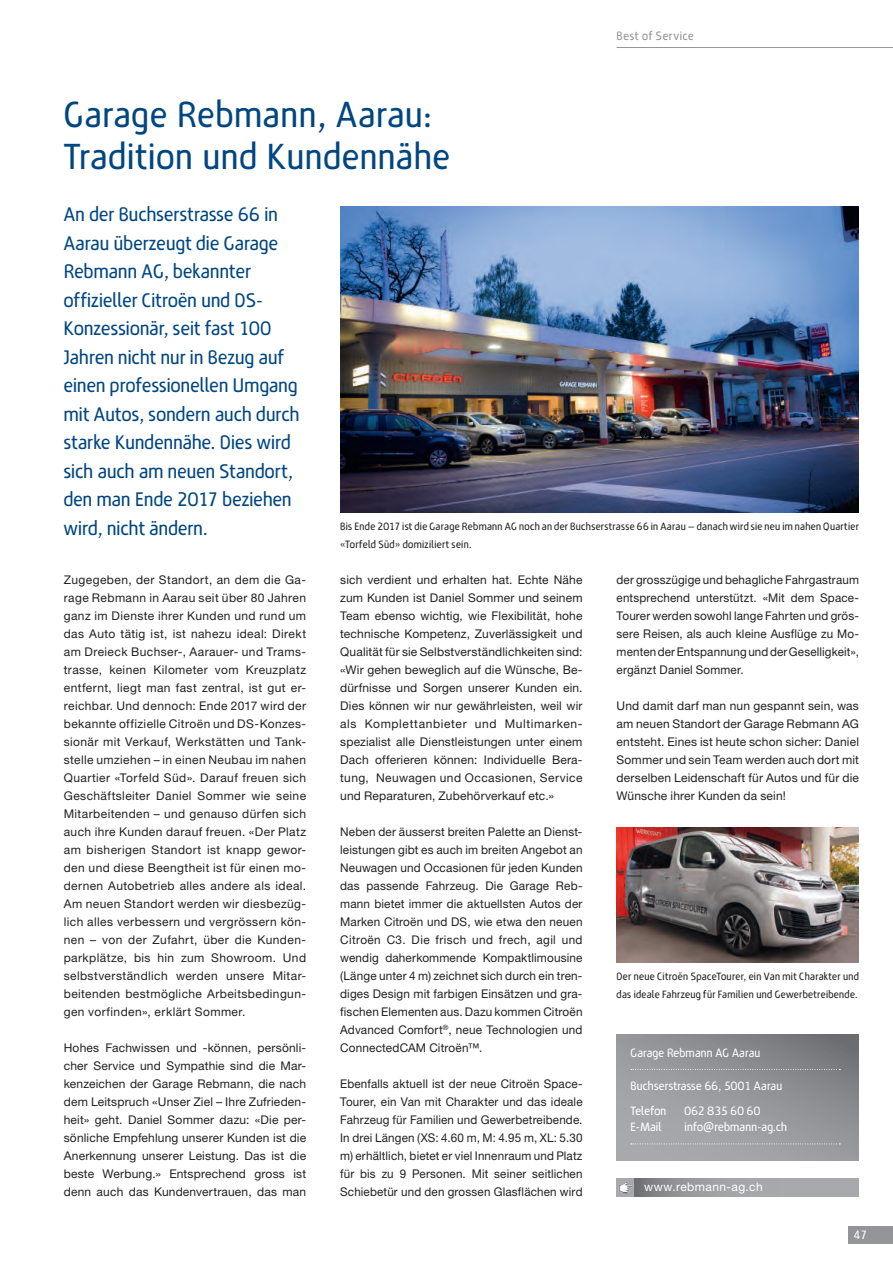
<style>
.page{position:relative;width:893px;height:1263px;background:#fff}
.page>*{position:absolute;margin:0;border:0;box-sizing:border-box;transform-origin:0 0}
.t1{font:36px/42px "Rene Menue";letter-spacing:.03em;color:#004680}
.t2{font:19.5px/28.5px "Rene Menue";letter-spacing:.01em;color:#004680}
.t3{font:12px/18px "Helvetica Neue";letter-spacing:.015em;color:#231f20;text-align:justify}
.t4{font:12px/25px "Rene Menue";letter-spacing:.02em;color:#fff}
.t5{font:12px "Helvetica Neue";letter-spacing:.035em;color:#fff}
.t6{font:12px "Rene Menue";letter-spacing:.05em;color:#939598}
.t7{font:10.5px/18px "Rene Menue";letter-spacing:.03em;color:#231f20}
</style>
<div class="page">
<hr style="left:617px;top:47px;width:276px;height:1px;background:#939598">
<div style="left:849px;top:1226px;width:44px;height:18px;background:#939598"></div>
<svg style="left:617px;top:1034px;width:242px;height:126px;background:#949599"></svg>
<svg style="left:617px;top:1178px;width:18px;height:18px"></svg>
<img style="left:618px;top:1181px;width:15px;height:12px">
<svg style="left:635px;top:1178px;width:224px;height:18px;background:#9d9ea2"></svg>
<svg style="left:631px;top:1069px;width:209px;height:1px"></svg>
<svg style="left:631px;top:1143px;width:209px;height:1px"></svg>
<img style="left:340px;top:206px;width:519px;height:306px">
<img style="left:617px;top:827px;width:242px;height:135px">
<h1 class="t1" style="left:64px;top:95px;width:388px">Garage Rebmann, Aarau:<br>Tradition und Kundennähe</h1>
<p class="t6" style="left:617px;top:28px;width:79px">Best of Service</p>
<p class="t2" style="left:64px;top:201px;width:237px">An der Buchserstrasse 66 in<br>Aarau überzeugt die Garage<br>Rebmann AG, bekannter offizieller Citroën und DS-<br>Konzessionär, seit fast 100<br>Jahren nicht nur in Bezug auf einen professionellen Umgang mit Autos, sondern auch durch starke Kundennähe. Dies wird sich auch am neuen Standort, den man Ende 2017 beziehen wird, nicht ändern.</p>
<p class="t3" style="left:64px;top:571px;width:244px">Zugegeben, der Standort, an dem die Ga&shy;rage Rebmann in Aarau seit über 80 Jahren ganz im Dienste ihrer Kunden und rund um das Auto tätig ist, ist nahezu ideal: Direkt am Dreieck Buchser-, Aarauer- und Trams&shy;trasse, keinen Kilometer vom Kreuzplatz entfernt, liegt man fast zentral, ist gut er&shy;reichbar. Und dennoch: Ende 2017 wird der bekannte offizielle Citroën und DS-Konzes&shy;sionär mit Verkauf, Werkstätten und Tank&shy;stelle umziehen – in einen Neubau im nahen Quartier «Torfeld Süd». Darauf freuen sich Geschäftsleiter Daniel Sommer wie seine Mitarbeitenden – und genauso dürfen sich auch ihre Kunden darauf freuen. «Der Platz am bisherigen Standort ist knapp gewor&shy;den und diese Beengtheit ist für einen mo&shy;dernen Autobetrieb alles andere als ideal.<br>Am neuen Standort werden wir diesbezüg&shy;lich alles verbessern und vergrössern kön&shy;nen – von der Zufahrt, über die Kunden&shy;parkplätze, bis hin zum Showroom. Und selbstverständlich werden unsere Mitar&shy;beitenden bestmögliche Arbeitsbedingun&shy;gen vorfinden», erklärt Sommer.</p>
<p class="t3" style="left:64px;top:1039px;width:244px">Hohes Fachwissen und -können, persönli&shy;cher Service und Sympathie sind die Mar&shy;kenzeichen der Garage Rebmann, die nach dem Leitspruch «Unser Ziel – Ihre Zufrieden&shy;heit» geht. Daniel Sommer dazu: «Die per&shy;sönliche Empfehlung unserer Kunden ist die Anerkennung unserer Leistung. Das ist die beste Werbung.» Entsprechend gross ist denn auch das Kundenvertrauen, das man</p>
<p class="t7" style="left:340px;top:518px;width:520px">Bis Ende 2017 ist die Garage Rebmann AG noch an der Buchserstrasse 66 in Aarau – danach wird sie neu im nahen Quartier «Torfeld Süd» domiziliert sein.</p>
<p class="t3" style="left:340px;top:571px;width:244px">sich verdient und erhalten hat. Echte Nähe zum Kunden ist Daniel Sommer und seinem Team ebenso wichtig, wie Flexibilität, hohe technische Kompetenz, Zuverlässigkeit und Qualität für sie Selbstverständlichkeiten sind: «Wir gehen beweglich auf die Wünsche, Be&shy;dürfnisse und Sorgen unserer Kunden ein.<br>Dies können wir nur gewährleisten, weil wir als Komplettanbieter und Multimarken&shy;spezialist alle Dienstleistungen unter einem Dach offerieren können: Individuelle Bera&shy;tung, Neuwagen und Occasionen, Service und Reparaturen, Zubehörverkauf etc.»</p>
<p class="t3" style="left:340px;top:823px;width:244px">Neben der äusserst breiten Palette an Dienst&shy;leistungen gibt es auch im breiten Angebot an Neuwagen und Occasionen für jeden Kunden das passende Fahrzeug. Die Garage Reb&shy;mann bietet immer die aktuellsten Autos der Marken Citroën und DS, wie etwa den neuen Citroën C3. Die frisch und frech, agil und wendig daherkommende Kompaktlimousine (Länge unter 4 m) zeichnet sich durch ein tren&shy;diges Design mit farbigen Einsätzen und gra&shy;fischen Elementen aus. Dazu kommen Citroën Advanced Comfort<sup>®</sup>, neue Technologien und ConnectedCAM Citroën™.</p>
<p class="t3" style="left:340px;top:1075px;width:244px">Ebenfalls aktuell ist der neue Citroën Space-Tourer, ein Van mit Charakter und das ideale Fahrzeug für Familien und Gewerbetreibende.<br>In drei Längen (XS: 4.60 m, M: 4.95 m, XL: 5.30 m) erhältlich, bietet er viel Innenraum und Platz für bis zu 9 Personen. Mit seiner seitlichen Schiebetür und den grossen Glasflächen wird</p>
<p class="t3" style="left:617px;top:571px;width:244px">der grosszügige und behagliche Fahrgastraum entsprechend unterstützt. «Mit dem Space-Tourer werden sowohl lange Fahrten und grös&shy;sere Reisen, als auch kleine Ausflüge zu Mo&shy;menten der Entspannung und der Geselligkeit», ergänzt Daniel Sommer.</p>
<p class="t3" style="left:617px;top:697px;width:244px">Und damit darf man nun gespannt sein, was am neuen Standort der Garage Rebmann AG entsteht. Eines ist heute schon sicher: Daniel Sommer und sein Team werden auch dort mit derselben Leidenschaft für Autos und für die Wünsche ihrer Kunden da sein!</p>
<p class="t7" style="left:617px;top:968px;width:244px">Der neue Citroën SpaceTourer, ein Van mit Charakter und das ideale Fahrzeug für Familien und Gewerbetreibende.</p>
<p class="t4" style="left:630px;top:1041px;width:131px">Garage Rebmann AG Aarau</p>
<p class="t4" style="left:630px;top:1074px;width:153px">Buchserstrasse 66, 5001 Aarau<br>Telefon</p>
<p class="t4" style="left:684px;top:1099px;width:77px">062 835 60 60</p>
<p class="t4" style="left:630px;top:1115px;width:33px">E-Mail</p>
<p class="t4" style="left:684px;top:1115px;width:104px">info@rebmann-ag.ch</p>
<p class="t5" style="left:644px;top:1180px;width:120px">www.rebmann-ag.ch</p>
<p class="t4" style="left:854px;top:1223px;width:15px">47</p>
</div>
